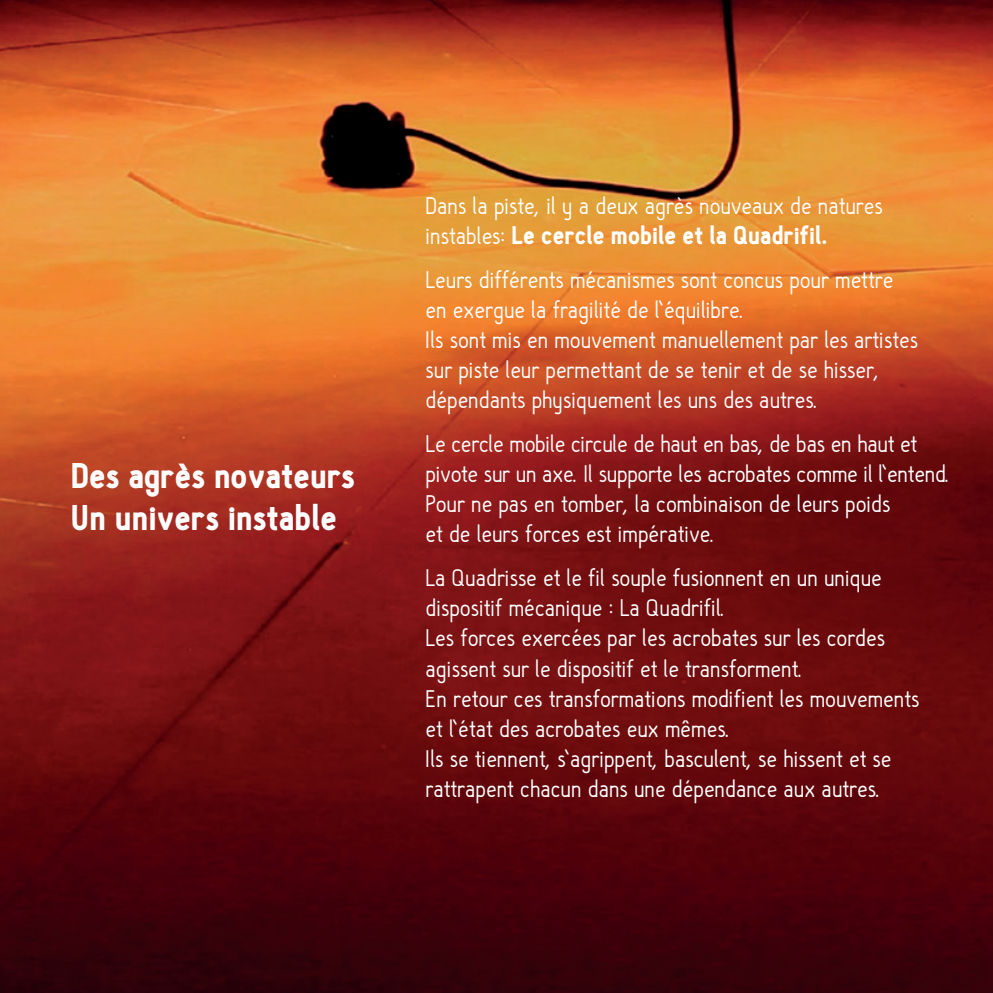
<style>
.page{position:relative;width:993px;height:993px;background:#fff}
.page>*{position:absolute;margin:0;border:0;box-sizing:border-box;transform-origin:0 0}
.t1{font:900 35px/42px "Hallosans";color:#fff}
.t2{font:25px/30px "Hallo Sans";color:#fff}
.t3{font:900 25px "Hallosans";color:#fff}
.s1{font-family:"Hallo Sans";font-weight:400}
</style>
<div class="page">
<img style="left:0;top:0;width:992px;height:992px">
<h1 class="t1" style="left:71px;top:455px;width:285px">Des agrès novateurs<br>Un univers instable</h1>
<p class="t2" style="left:425px;top:191px;width:458px">Dans la piste, il y a deux agrès nouveaux de natures</p>
<p class="t3" style="left:425px;top:221px;width:404px"><span class="s1">instables:</span> Le cercle mobile et la Quadrifil.</p>
<p class="t2" style="left:425px;top:265px;width:493px">Leurs différents mécanismes sont concus pour mettre en exergue la fragilité de l’équilibre.<br>Ils sont mis en mouvement manuellement par les artistes sur piste leur permettant de se tenir et de se hisser, dépendants physiquement les uns des autres.</p>
<p class="t2" style="left:425px;top:429px;width:526px">Le cercle mobile circule de haut en bas, de bas en haut et pivote sur un axe. Il supporte les acrobates comme il l’entend.<br>Pour ne pas en tomber, la combinaison de leurs poids<br>et de leurs forces est impérative.</p>
<p class="t2" style="left:425px;top:564px;width:495px">La Quadrisse et le fil souple fusionnent en un unique dispositif mécanique : La Quadrifil.<br>Les forces exercées par les acrobates sur les cordes agissent sur le dispositif et le transforment.<br>En retour ces transformations modifient les mouvements et l’état des acrobates eux mêmes.<br>Ils se tiennent, s’agrippent, basculent, se hissent et se rattrapent chacun dans une dépendance aux autres.</p>
</div>
